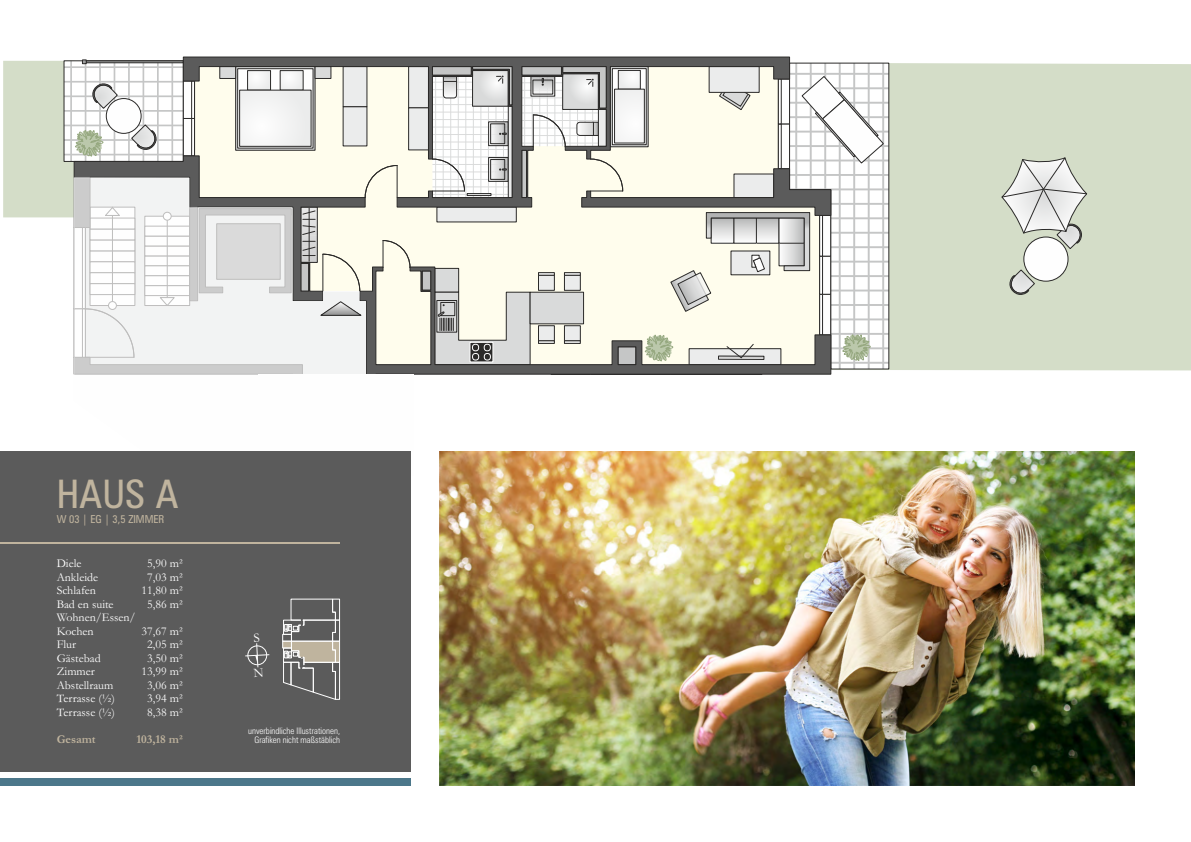
<style>
.page{position:relative;width:1191px;height:842px;background:#fff}
.page>*{position:absolute;margin:0;border:0;box-sizing:border-box;transform-origin:0 0}
.t1{font:condensed 39.4px "Zurich BT";color:#c0b49e}
.t2{font:12px/13.5px "Garamond";color:#fefefe;text-align:center}
.t3{font:700 12px "Garamond";color:#c0b49e}
.t4{font:condensed 11px "Zurich BT";color:#c0b49e}
.t5{font:300 condensed 9px/9.2px "Zurich BT";color:#fefefe;text-align:right}
</style>
<div class="page">
<div style="left:889px;top:63px;width:302px;height:307px;background:#d4ddc8"></div>
<div style="left:3px;top:61px;width:71px;height:156px;background:#d4ddc8"></div>
<img style="left:66px;top:63px;width:8px;height:97px">
<svg style="left:73px;top:128px;width:1px;height:29px"></svg>
<svg style="left:74px;top:56px;width:757px;height:319px"></svg>
<div style="left:106px;top:98px;width:35px;height:36px;background:#fefefe;border:1px solid #2b2a29;border-radius:50%"></div>
<svg style="left:88px;top:80px;width:30px;height:29px"></svg>
<svg style="left:131px;top:124px;width:29px;height:30px"></svg>
<div style="left:530px;top:292px;width:54px;height:32px;background:#d9dada;border:1px solid #2b2a29"></div>
<div style="left:564px;top:275px;width:16px;height:16px;background:#ebecec;border:1px solid #2b2a29"></div>
<div style="left:564px;top:272px;width:16px;height:3px;background:#ebecec;border:1px solid #2b2a29"></div>
<div style="left:538px;top:275px;width:16px;height:16px;background:#ebecec;border:1px solid #2b2a29"></div>
<div style="left:538px;top:272px;width:16px;height:3px;background:#ebecec;border:1px solid #2b2a29"></div>
<div style="left:564px;top:325px;width:16px;height:16px;background:#ebecec;border:1px solid #2b2a29"></div>
<svg style="left:564px;top:340px;width:16px;height:4px"></svg>
<div style="left:538px;top:325px;width:16px;height:16px;background:#ebecec;border:1px solid #2b2a29"></div>
<svg style="left:538px;top:340px;width:16px;height:4px"></svg>
<svg style="left:643px;top:63px;width:246px;height:307px"></svg>
<svg style="left:74px;top:178px;width:315px;height:197px"></svg>
<svg style="left:319px;top:301px;width:44px;height:15px"></svg>
<div style="left:467px;top:193px;width:24px;height:3px;background:#ebecec;border:1px solid #2b2a29"></div>
<div style="left:1023px;top:237px;width:45px;height:44px;background:#fefefe;border:1px solid #2b2a29;border-radius:50%"></div>
<svg style="left:1005px;top:269px;width:30px;height:30px"></svg>
<svg style="left:1001px;top:157px;width:86px;height:92px"></svg>
<div style="left:258px;top:374px;width:156px;height:101px;background:#fefefe"></div>
<div style="left:0;top:778px;width:411px;height:7px;background:#4c778a"></div>
<div style="left:0;top:451px;width:411px;height:320px;background:#5b5b5b"></div>
<hr style="left:0;top:542px;width:339px;height:1px;background:#c0b49e">
<div style="left:282px;top:634px;width:10px;height:7px;border:1px solid #fefefe"></div>
<div style="left:282px;top:641px;width:10px;height:7px;border:1px solid #fefefe"></div>
<svg style="left:283px;top:598px;width:57px;height:102px"></svg>
<img style="left:439px;top:451px;width:695px;height:334px">
<svg style="left:245px;top:643px;width:25px;height:25px"></svg>
<h1 class="t1" style="left:57px;top:478px;width:123px">HAUS A</h1>
<p class="t4" style="left:57px;top:515px;width:109px">W 03 | EG | 3,5 ZIMMER</p>
<p class="t2" style="left:57px;top:558px;width:80px;text-align:left">Diele<br>Ankleide<br>Schlafen<br>Bad en suite<br>Wohnen/Essen/<br>Kochen<br>Flur<br>Gästebad<br>Zimmer<br>Abstellraum<br>Terrasse (½)<br>Terrasse (½)</p>
<p class="t3" style="left:57px;top:735px;width:41px">Gesamt</p>
<p class="t2" style="left:142px;top:558px;width:43px">5,90 m²<br>7,03 m²<br>11,80 m²<br>5,86 m²</p>
<p class="t2" style="left:142px;top:626px;width:43px">37,67 m²<br>2,05 m²<br>3,50 m²<br>13,99 m²<br>3,06 m²<br>3,94 m²<br>8,38 m²</p>
<p class="t3" style="left:136px;top:735px;width:48px">103,18 m²</p>
<p class="t5" style="left:248px;top:727px;width:93px">unverbindliche Illustrationen,<br>Grafiken nicht maßstäblich</p>
</div>
